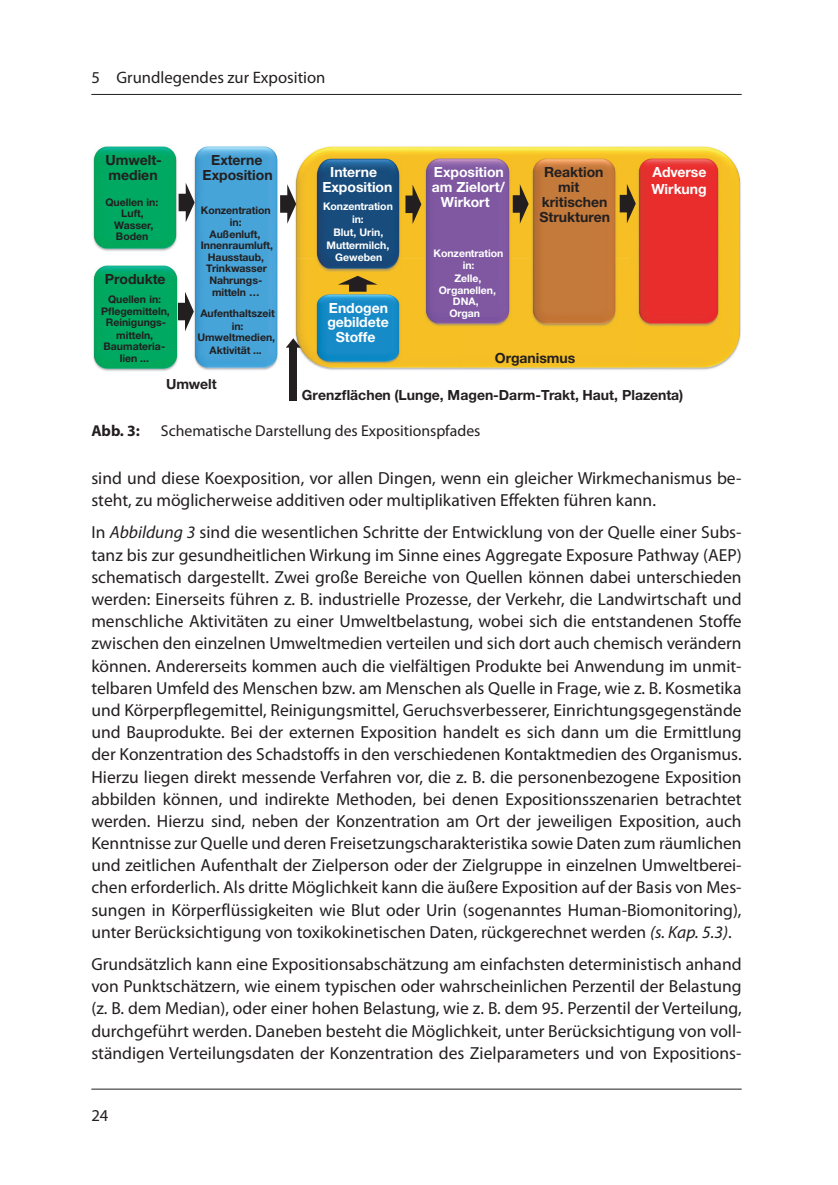
<style>
.page{position:relative;width:838px;height:1185px;background:#fff}
.page>*{position:absolute;margin:0;border:0;box-sizing:border-box;transform-origin:0 0}
.t1{font:17.5px/22.2px "Myriad Pro";color:#231f20;text-align:justify}
.t2{font:16.62px "Myriad Pro";color:#231f20}
.t3{font:15.75px "Myriad Pro";color:#231f20}
.t4{font:700 15.75px "Myriad Pro";color:#231f20}
.t5{font:700 14px/14.7px "Helvetica Neue LT Std";color:#231f20}
.t6{font:700 14px/14.7px "Helvetica Neue LT Std";color:#fff;text-align:center}
.t7{font:700 10.5px/11.5px "Helvetica Neue LT Std";letter-spacing:-.005em;color:#231f20;text-align:center}
.t8{font:700 10.5px/13px "Helvetica Neue LT Std";letter-spacing:-.005em;color:#fff;text-align:center}
.s1{font-style:italic}
</style>
<div class="page">
<hr style="left:91px;top:94px;width:650px;height:1px;background:#231f20">
<hr style="left:91px;top:1088px;width:650px;height:1px;background:#231f20">
<img style="left:295px;top:146px;width:446px;height:224px">
<img style="left:93px;top:146px;width:84px;height:105px">
<img style="left:194px;top:146px;width:84px;height:224px">
<img style="left:530px;top:158px;width:87px;height:169px">
<img style="left:314px;top:158px;width:87px;height:115px">
<img style="left:636px;top:158px;width:84px;height:169px">
<img style="left:424px;top:158px;width:87px;height:169px">
<svg style="left:178px;top:183px;width:17px;height:39px"></svg>
<svg style="left:338px;top:276px;width:39px;height:16px"></svg>
<svg style="left:405px;top:184px;width:16px;height:40px"></svg>
<svg style="left:512px;top:184px;width:16px;height:40px"></svg>
<svg style="left:619px;top:184px;width:16px;height:39px"></svg>
<div style="left:289px;top:346px;width:8px;height:54px;background:#231f20"></div>
<svg style="left:286px;top:338px;width:15px;height:10px"></svg>
<img style="left:93px;top:265px;width:85px;height:106px">
<svg style="left:178px;top:292px;width:16px;height:39px"></svg>
<img style="left:315px;top:294px;width:86px;height:70px">
<svg style="left:280px;top:184px;width:16px;height:40px"></svg>
<p class="t2" style="left:91px;top:69px;width:235px">5 Grundlegendes zur Exposition</p>
<p class="t5" style="left:106px;top:152px;width:58px">Umwelt&shy;medien</p>
<p class="t5" style="left:202px;top:152px;width:72px;text-align:center">Externe<br>Exposition</p>
<p class="t7" style="left:105px;top:196px;width:54px">Quellen in:<br>Luft,<br>Wasser,<br>Boden</p>
<p class="t5" style="left:105px;top:272px;width:62px">Produkte</p>
<p class="t7" style="left:101px;top:293px;width:70px">Quellen in:<br>Pflegemitteln,<br>Reinigungs-</p>
<p class="t7" style="left:103px;top:329px;width:63px">mitteln,<br>Baumateria-</p>
<p class="t7" style="left:120px;top:353px;width:31px">lien ...</p>
<p class="t7" style="left:201px;top:204px;width:71px;line-height:12.6px">Konzentration in:</p>
<p class="t7" style="left:201px;top:228px;width:74px">Außenluft,<br>Innenraumluft,<br>Hausstaub,<br>Trinkwasser<br>Nahrungs-</p>
<p class="t7" style="left:200px;top:282px;width:76px;line-height:20.8px">mitteln …<br>Aufenthaltszeit</p>
<p class="t7" style="left:197px;top:320px;width:79px">in:<br>Umweltmedien,</p>
<p class="t7" style="left:209px;top:344px;width:54px">Aktivität ...</p>
<p class="t5" style="left:166px;top:376px;width:52px">Umwelt</p>
<p class="t6" style="left:322px;top:165px;width:72px">Interne<br>Exposition</p>
<p class="t6" style="left:651px;top:164px;width:57px;line-height:16.4px;text-align:left">Adverse<br>Wirkung</p>
<p class="t6" style="left:431px;top:165px;width:75px">Exposition am Zielort/<br>Wirkort</p>
<p class="t5" style="left:544px;top:165px;width:61px">Reaktion</p>
<p class="t5" style="left:558px;top:180px;width:23px">mit</p>
<p class="t5" style="left:541px;top:194px;width:67px">kritischen</p>
<p class="t5" style="left:539px;top:209px;width:72px">Strukturen</p>
<p class="t8" style="left:323px;top:200px;width:71px">Konzentration in:<br>Blut, Urin,<br>Muttermilch,</p>
<p class="t8" style="left:335px;top:250px;width:49px">Geweben</p>
<p class="t8" style="left:433px;top:246px;width:71px">Konzentration in:<br>Zelle,</p>
<p class="t8" style="left:439px;top:284px;width:59px;line-height:11.5px">Organellen,<br>DNA,<br>Organ</p>
<p class="t6" style="left:327px;top:300px;width:63px">Endogen gebildete<br>Stoffe</p>
<p class="t5" style="left:494px;top:350px;width:82px">Organismus</p>
<p class="t5" style="left:302px;top:387px;width:383px">Grenzflächen (Lunge, Magen-Darm-Trakt, Haut, Plazenta)</p>
<p class="t4" style="left:91px;top:422px;width:50px">Abb. 3:</p>
<p class="t3" style="left:161px;top:422px;width:321px">Schematische Darstellung des Expositionspfades</p>
<p class="t1" style="left:91px;top:467px;width:651px">sind und diese Koexposition, vor allen Dingen, wenn ein gleicher Wirkmechanismus be&shy;steht, zu möglicherweise additiven oder multiplikativen Effekten führen kann.</p>
<p class="t1" style="left:91px;top:522px;width:651px">In <span class="s1">Abbildung 3</span> sind die wesentlichen Schritte der Entwicklung von der Quelle einer Subs&shy;tanz bis zur gesundheitlichen Wirkung im Sinne eines Aggregate Exposure Pathway (AEP) schematisch dargestellt. Zwei große Bereiche von Quellen können dabei unterschieden werden: Einerseits führen z. B. industrielle Prozesse, der Verkehr, die Landwirtschaft und menschliche Aktivitäten zu einer Umweltbelastung, wobei sich die entstandenen Stoffe zwischen den einzelnen Umweltmedien verteilen und sich dort auch chemisch verändern können. Andererseits kommen auch die vielfältigen Produkte bei Anwendung im unmit&shy;telbaren Umfeld des Menschen bzw. am Menschen als Quelle in Frage, wie z. B. Kosmetika und Körperpflegemittel, Reinigungsmittel, Geruchsverbesserer, Einrichtungsgegenstände und Bauprodukte. Bei der externen Exposition handelt es sich dann um die Ermittlung der Konzentration des Schadstoffs in den verschiedenen Kontaktmedien des Organismus.<br>Hierzu liegen direkt messende Verfahren vor, die z. B. die personenbezogene Exposition abbilden können, und indirekte Methoden, bei denen Expositionsszenarien betrachtet werden. Hierzu sind, neben der Konzentration am Ort der jeweiligen Exposition, auch Kenntnisse zur Quelle und deren Freisetzungscharakteristika sowie Daten zum räumlichen und zeitlichen Aufenthalt der Zielperson oder der Zielgruppe in einzelnen Umweltberei&shy;chen erforderlich. Als dritte Möglichkeit kann die äußere Exposition auf der Basis von Mes&shy;sungen in Körperflüssigkeiten wie Blut oder Urin (sogenanntes Human-Biomonitoring), unter Berücksichtigung von toxikokinetischen Daten, rückgerechnet werden <span class="s1">(s. Kap. 5.3)</span>.</p>
<p class="t1" style="left:91px;top:953px;width:651px">Grundsätzlich kann eine Expositionsabschätzung am einfachsten deterministisch anhand von Punktschätzern, wie einem typischen oder wahrscheinlichen Perzentil der Belastung (z. B. dem Median), oder einer hohen Belastung, wie z. B. dem 95. Perzentil der Verteilung, durchgeführt werden. Daneben besteht die Möglichkeit, unter Berücksichtigung von voll&shy;ständigen Verteilungsdaten der Konzentration des Zielparameters und von Expositions-</p>
<p class="t2" style="left:91px;top:1106px;width:19px">24</p>
</div>
